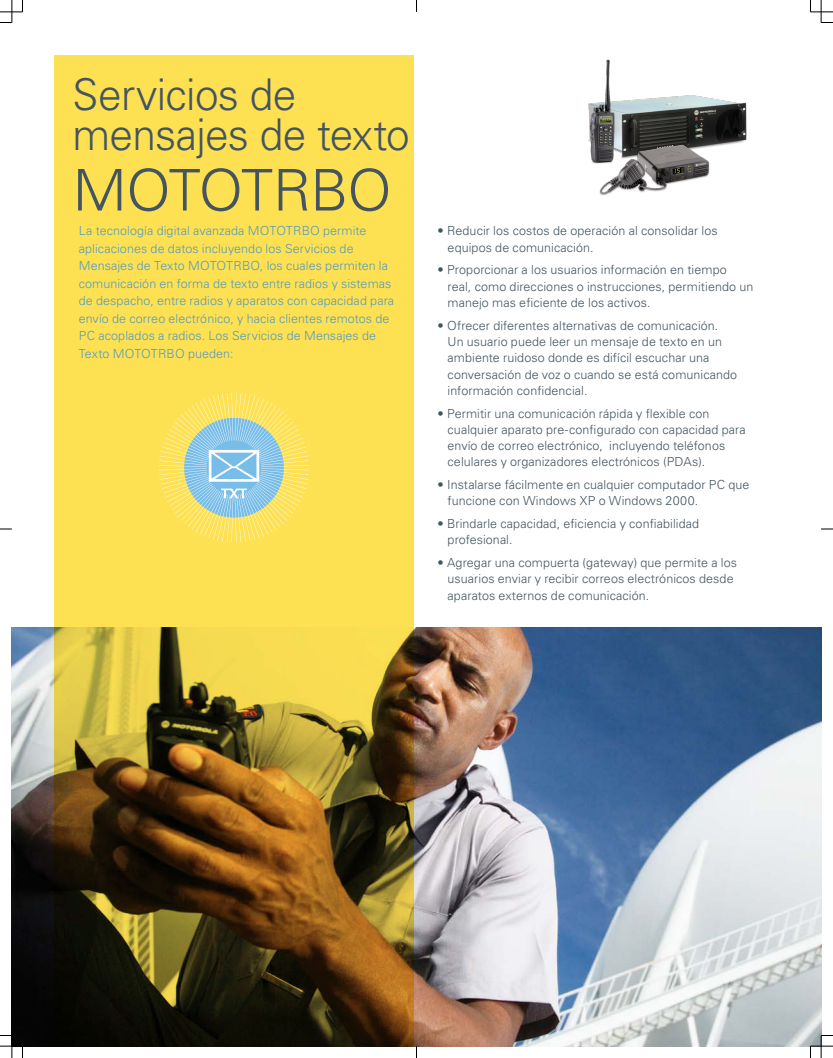
<style>
.page{position:relative;width:833px;height:1058px;background:#fff}
.page>*{position:absolute;margin:0;border:0;box-sizing:border-box;transform-origin:0 0}
.t1{font:300 57.5px "Univers LT Std";letter-spacing:-.025em;color:#455560}
.t2{font:300 43.75px/40px "Univers LT Std";letter-spacing:-.015em;color:#455560}
.t3{font:300 12.5px/16.2px "Univers LT Std";letter-spacing:.005em;color:#455560}
.t4{font:300 12.5px/17.5px "Univers LT Std";letter-spacing:.005em;color:#569bbd}
</style>
<div class="page">
<img style="left:11px;top:627px;width:810px;height:419px">
<svg style="left:54px;top:55px;width:360px;height:991px;background:#bea43b"></svg>
<svg style="left:159px;top:392px;width:150px;height:150px;background:#d9da8f"></svg>
<img style="left:617px;top:95px;width:130px;height:52px">
<img style="left:588px;top:59px;width:29px;height:105px">
<img style="left:597px;top:143px;width:114px;height:52px">
<svg style="left:0;top:0;width:23px;height:23px"></svg>
<svg style="left:810px;top:0;width:22px;height:23px"></svg>
<svg style="left:0;top:1035px;width:23px;height:22px"></svg>
<svg style="left:810px;top:1035px;width:22px;height:22px"></svg>
<svg style="left:416px;top:0;width:1px;height:12px"></svg>
<svg style="left:0;top:529px;width:12px;height:1px"></svg>
<h2 class="t2" style="left:72px;top:75px;width:339px">Servicios de mensajes de texto</h2>
<h1 class="t1" style="left:72px;top:155px;width:321px">MOTOTRBO</h1>
<p class="t4" style="left:79px;top:222px;width:317px">La tecnología digital avanzada MOTOTRBO permite aplicaciones de datos incluyendo los Servicios de Mensajes de Texto MOTOTRBO, los cuales permiten la comunicación en forma de texto entre radios y sistemas de despacho, entre radios y aparatos con capacidad para envío de correo electrónico, y hacia clientes remotos de PC acoplados a radios. Los Servicios de Mensajes de Texto MOTOTRBO pueden:</p>
<p class="t3" style="left:447px;top:223px;width:271px;text-indent:-10px">• Reducir los costos de operación al consolidar los equipos de comunicación.</p>
<p class="t3" style="left:447px;top:262px;width:307px;text-indent:-10px">• Proporcionar a los usuarios información en tiempo real, como direcciones o instrucciones, permitiendo un manejo mas eficiente de los activos.</p>
<p class="t3" style="left:447px;top:317px;width:291px;text-indent:-10px">• Ofrecer diferentes alternativas de comunicación.<br>Un usuario puede leer un mensaje de texto en un ambiente ruidoso donde es difícil escuchar una conversación de voz o cuando se está comunicando información confidencial.</p>
<p class="t3" style="left:447px;top:405px;width:300px;text-indent:-10px">• Permitir una comunicación rápida y flexible con cualquier aparato pre-configurado con capacidad para envío de correo electrónico, incluyendo teléfonos celulares y organizadores electrónicos (PDAs).</p>
<p class="t3" style="left:447px;top:476px;width:303px;text-indent:-10px">• Instalarse fácilmente en cualquier computador PC que funcione con Windows XP o Windows 2000.</p>
<p class="t3" style="left:447px;top:515px;width:253px;text-indent:-10px">• Brindarle capacidad, eficiencia y confiabilidad profesional.</p>
<p class="t3" style="left:447px;top:554px;width:291px;text-indent:-10px">• Agregar una compuerta (gateway) que permite a los usuarios enviar y recibir correos electrónicos desde aparatos externos de comunicación.</p>
</div>
